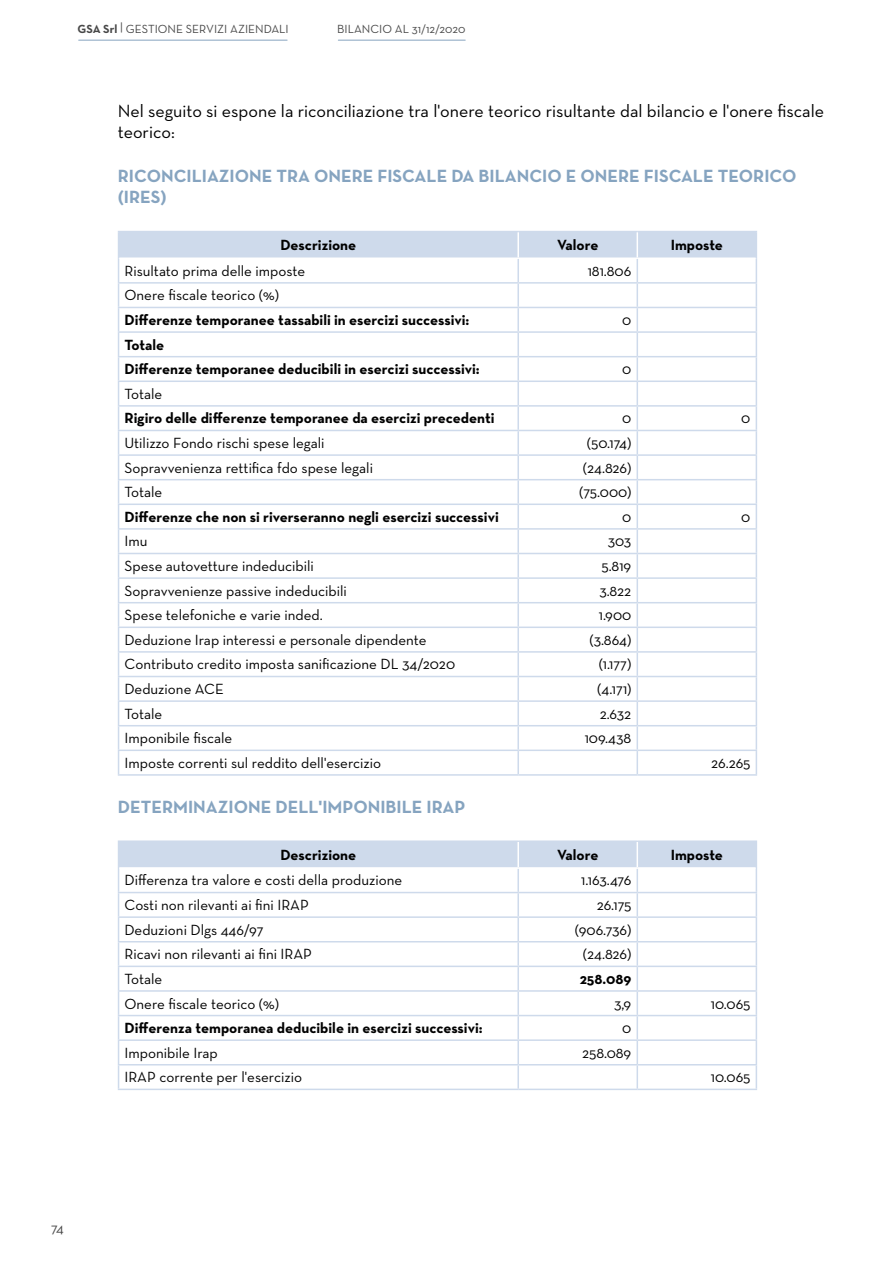
<style>
.page{position:relative;width:893px;height:1263px;background:#fff}
.page>*{position:absolute;margin:0;border:0;box-sizing:border-box;transform-origin:0 0}
.t1{font:700 18px/21.6px "Neutra Text";color:#86a4c0}
.t2{font:18px/21.6px "Neutra Text";color:#000}
.t3{font:15px "Neutra Text";color:#000}
.t4{font:700 15px/24.6px "Neutra Text";color:#000}
.t5{font:14.55px "Neutra Text";color:#484848}
.t6{font:12px "Neutra Text";color:#484848}
.s1{font-weight:700}
</style>
<div class="page">
<hr style="left:79px;top:40px;width:208px;height:1px;background:#86a4c0">
<hr style="left:338px;top:40px;width:127px;height:1px;background:#86a4c0">
<hr style="left:118px;top:231px;width:400px;height:1px;background:#cedaeb">
<hr style="left:518px;top:231px;width:119px;height:1px;background:#cedaeb">
<hr style="left:637px;top:231px;width:120px;height:1px;background:#cedaeb">
<svg style="left:118px;top:232px;width:639px;height:542px"></svg>
<hr style="left:118px;top:774px;width:400px;height:2px;background:#cedaeb">
<hr style="left:518px;top:774px;width:119px;height:2px;background:#cedaeb">
<hr style="left:637px;top:774px;width:120px;height:2px;background:#cedaeb">
<hr style="left:119px;top:257px;width:399px;height:2px;background:#fff">
<hr style="left:518px;top:257px;width:119px;height:2px;background:#fff">
<hr style="left:637px;top:257px;width:119px;height:2px;background:#fff">
<hr style="left:118px;top:840px;width:400px;height:2px;background:#cedaeb">
<hr style="left:518px;top:840px;width:119px;height:2px;background:#cedaeb">
<hr style="left:637px;top:840px;width:120px;height:2px;background:#cedaeb">
<svg style="left:118px;top:842px;width:639px;height:246px"></svg>
<hr style="left:118px;top:1088px;width:400px;height:2px;background:#cedaeb">
<hr style="left:518px;top:1088px;width:119px;height:2px;background:#cedaeb">
<hr style="left:637px;top:1088px;width:120px;height:2px;background:#cedaeb">
<hr style="left:119px;top:867px;width:399px;height:2px;background:#fff">
<hr style="left:518px;top:867px;width:119px;height:2px;background:#fff">
<hr style="left:637px;top:867px;width:119px;height:2px;background:#fff">
<p class="t6" style="left:78px;top:21px;width:213px"><span class="s1">GSA Srl</span> | GESTIONE SERVIZI AZIENDALI</p>
<p class="t6" style="left:337px;top:21px;width:130px">BILANCIO AL 31/12/2020</p>
<p class="t2" style="left:118px;top:100px;width:708px">Nel seguito si espone la riconciliazione tra l'onere teorico risultante dal bilancio e l'onere fiscale teorico:</p>
<p class="t1" style="left:118px;top:164px;width:680px">RICONCILIAZIONE TRA ONERE FISCALE DA BILANCIO E ONERE FISCALE TEORICO (IRES)</p>
<p class="t4" style="left:280px;top:232px;width:77px">Descrizione</p>
<p class="t4" style="left:557px;top:232px;width:43px">Valore</p>
<p class="t4" style="left:671px;top:232px;width:54px">Imposte</p>
<p class="t3" style="left:125px;top:262px;width:182px">Risultato prima delle imposte</p>
<p class="t3" style="left:588px;top:262px;width:45px">181.806</p>
<p class="t3" style="left:125px;top:286px;width:156px">Onere fiscale teorico (%)</p>
<p class="t4" style="left:125px;top:307px;width:346px">Differenze temporanee tassabili in esercizi successivi:</p>
<p class="t3" style="left:622px;top:311px;width:11px">0</p>
<p class="t4" style="left:125px;top:332px;width:357px">Totale<br>Differenze temporanee deducibili in esercizi successivi:</p>
<p class="t3" style="left:622px;top:360px;width:11px">0</p>
<p class="t3" style="left:125px;top:385px;width:39px">Totale</p>
<p class="t4" style="left:125px;top:406px;width:372px">Rigiro delle differenze temporanee da esercizi precedenti</p>
<p class="t3" style="left:622px;top:409px;width:11px">0</p>
<p class="t3" style="left:741px;top:409px;width:11px">0</p>
<p class="t3" style="left:125px;top:434px;width:202px">Utilizzo Fondo rischi spese legali</p>
<p class="t3" style="left:587px;top:434px;width:46px">(50.174)</p>
<p class="t3" style="left:125px;top:458px;width:250px">Sopravvenienza rettifica fdo spese legali</p>
<p class="t3" style="left:583px;top:458px;width:50px">(24.826)</p>
<p class="t3" style="left:125px;top:483px;width:39px">Totale</p>
<p class="t3" style="left:579px;top:483px;width:54px">(75.000)</p>
<p class="t4" style="left:125px;top:504px;width:376px">Differenze che non si riverseranno negli esercizi successivi</p>
<p class="t3" style="left:622px;top:508px;width:11px">0</p>
<p class="t3" style="left:741px;top:508px;width:11px">0</p>
<p class="t3" style="left:125px;top:532px;width:24px">Imu</p>
<p class="t3" style="left:608px;top:532px;width:25px">303</p>
<p class="t3" style="left:125px;top:557px;width:191px">Spese autovetture indeducibili</p>
<p class="t3" style="left:601px;top:557px;width:31px">5.819</p>
<p class="t3" style="left:125px;top:581px;width:224px">Sopravvenienze passive indeducibili</p>
<p class="t3" style="left:599px;top:581px;width:33px">3.822</p>
<p class="t3" style="left:125px;top:606px;width:200px">Spese telefoniche e varie inded.</p>
<p class="t3" style="left:599px;top:606px;width:34px">1.900</p>
<p class="t3" style="left:125px;top:631px;width:304px">Deduzione Irap interessi e personale dipendente</p>
<p class="t3" style="left:589px;top:631px;width:43px">(3.864)</p>
<p class="t3" style="left:125px;top:655px;width:332px">Contributo credito imposta sanificazione DL 34/2020</p>
<p class="t3" style="left:599px;top:655px;width:34px">(1.177)</p>
<p class="t3" style="left:125px;top:680px;width:101px">Deduzione ACE</p>
<p class="t3" style="left:597px;top:680px;width:36px">(4.171)</p>
<p class="t3" style="left:125px;top:704px;width:39px">Totale</p>
<p class="t3" style="left:600px;top:704px;width:33px">2.632</p>
<p class="t3" style="left:125px;top:729px;width:109px">Imponibile fiscale</p>
<p class="t3" style="left:585px;top:729px;width:48px">109.438</p>
<p class="t3" style="left:125px;top:754px;width:258px">Imposte correnti sul reddito dell'esercizio</p>
<p class="t3" style="left:711px;top:754px;width:41px">26.265</p>
<p class="t1" style="left:118px;top:795px;width:349px">DETERMINAZIONE DELL'IMPONIBILE IRAP</p>
<p class="t4" style="left:280px;top:842px;width:77px">Descrizione</p>
<p class="t4" style="left:557px;top:842px;width:43px">Valore</p>
<p class="t4" style="left:671px;top:842px;width:54px">Imposte</p>
<p class="t3" style="left:125px;top:871px;width:279px">Differenza tra valore e costi della produzione</p>
<p class="t3" style="left:581px;top:871px;width:52px">1.163.476</p>
<p class="t3" style="left:125px;top:896px;width:186px">Costi non rilevanti ai fini IRAP</p>
<p class="t3" style="left:597px;top:896px;width:36px">26.175</p>
<p class="t3" style="left:125px;top:920px;width:140px">Deduzioni Dlgs 446/97</p>
<p class="t3" style="left:575px;top:920px;width:58px">(906.736)</p>
<p class="t3" style="left:125px;top:945px;width:189px">Ricavi non rilevanti ai fini IRAP</p>
<p class="t3" style="left:583px;top:945px;width:50px">(24.826)</p>
<p class="t3" style="left:125px;top:970px;width:39px">Totale</p>
<p class="t4" style="left:580px;top:966px;width:53px">258.089</p>
<p class="t3" style="left:125px;top:994px;width:156px">Onere fiscale teorico (%)</p>
<p class="t3" style="left:614px;top:994px;width:19px">3,9</p>
<p class="t3" style="left:711px;top:994px;width:41px">10.065</p>
<p class="t4" style="left:125px;top:1015px;width:360px">Differenza temporanea deducibile in esercizi successivi:</p>
<p class="t3" style="left:622px;top:1019px;width:11px">0</p>
<p class="t3" style="left:125px;top:1043px;width:95px">Imponibile Irap</p>
<p class="t3" style="left:582px;top:1043px;width:51px">258.089</p>
<p class="t3" style="left:125px;top:1068px;width:179px">IRAP corrente per l'esercizio</p>
<p class="t3" style="left:711px;top:1068px;width:41px">10.065</p>
<p class="t5" style="left:51px;top:1219px;width:14px">74</p>
</div>
